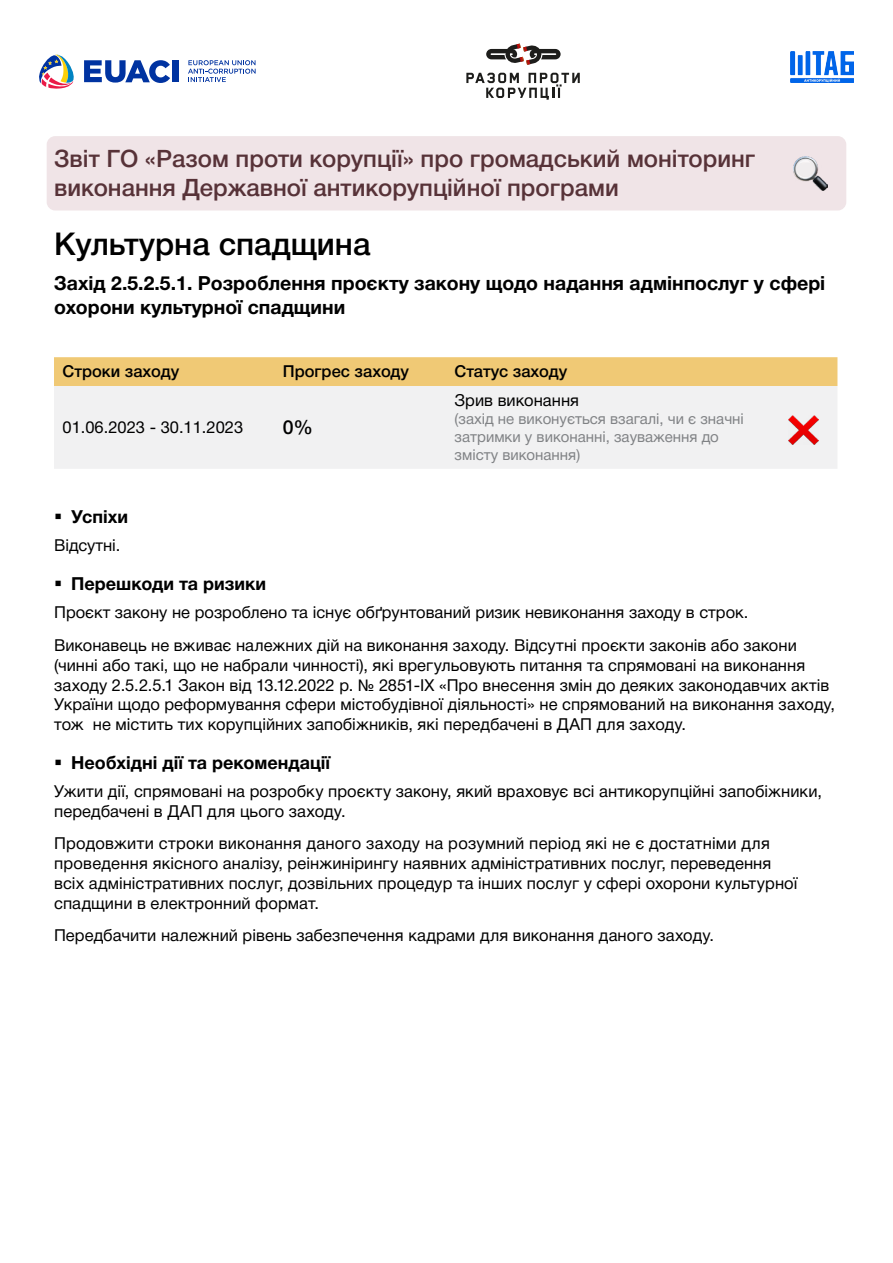
<style>
.page{position:relative;width:893px;height:1263px;background:#fff}
.page>*{position:absolute;margin:0;border:0;box-sizing:border-box;transform-origin:0 0}
.t1{font:500 31.5px "Helvetica Neue Cyr";color:#000}
.t2{font:500 24px/28.8px "Helvetica Neue Cyr";color:#573238}
.t3{font:700 19.5px/23.4px "Helvetica Neue Cyr";color:#000}
.t4{font:500 19.5px "Helvetica Neue Cyr";color:#000}
.t5{font:700 18px "Helvetica Neue Cyr";color:#000}
.t6{font:16.5px/19.8px "Helvetica Neue Cyr";letter-spacing:.005em;color:#000}
.t7{font:500 16.5px "Helvetica Neue Cyr";color:#000}
.t8{font:15px/18px "Helvetica Neue Cyr";color:#808285}
</style>
<div class="page">
<div style="left:47px;top:136px;width:799px;height:74px;background:#f0e4e7;border-radius:9px"></div>
<img style="left:793px;top:156px;width:34px;height:34px">
<svg style="left:466px;top:73px;width:114px;height:27px"></svg>
<svg style="left:486px;top:44px;width:75px;height:21px"></svg>
<svg style="left:188px;top:60px;width:68px;height:22px"></svg>
<svg style="left:39px;top:54px;width:35px;height:35px"></svg>
<svg style="left:84px;top:60px;width:86px;height:23px"></svg>
<div style="left:172px;top:60px;width:6px;height:22px;background:#0033a1"></div>
<img style="left:791px;top:52px;width:63px;height:30px">
<div style="left:54px;top:357px;width:783px;height:29px;background:#f0c975"></div>
<div style="left:54px;top:386px;width:783px;height:83px;background:#f1f1f2"></div>
<img style="left:789px;top:415px;width:30px;height:30px">
<h2 class="t2" style="left:54px;top:144px;width:703px">Звіт ГО «Разом проти корупції» про громадський моніторинг виконання Державної антикорупційної програми</h2>
<h1 class="t1" style="left:54px;top:227px;width:318px">Культурна спадщина</h1>
<p class="t3" style="left:54px;top:272px;width:773px">Захід 2.5.2.5.1. Розроблення проєкту закону щодо надання адмінпослуг у сфері охорони культурної спадщини</p>
<p class="t7" style="left:63px;top:363px;width:118px">Строки заходу</p>
<p class="t7" style="left:283px;top:363px;width:128px">Прогрес заходу</p>
<p class="t7" style="left:455px;top:363px;width:114px">Статус заходу</p>
<p class="t6" style="left:63px;top:418px;width:182px">01.06.2023 - 30.11.2023</p>
<p class="t4" style="left:283px;top:417px;width:32px">0%</p>
<p class="t6" style="left:455px;top:391px;width:126px">Зрив виконання</p>
<p class="t8" style="left:455px;top:410px;width:291px">(захід не виконується взагалі, чи є значні затримки у виконанні, зауваження до змісту виконання)</p>
<p class="t5" style="left:71px;top:507px;width:58px">Успіхи</p>
<p class="t6" style="left:54px;top:536px;width:68px">Відсутні.</p>
<p class="t5" style="left:71px;top:574px;width:196px">Перешкоди та ризики</p>
<p class="t6" style="left:54px;top:596px;width:744px;line-height:32.5px">Проєкт закону не розроблено та існує обґрунтований ризик невиконання заходу в строк.<br>Виконавець не вживає належних дій на виконання заходу. Відсутні проєкти законів або закони</p>
<p class="t6" style="left:54px;top:655px;width:782px">(чинні або такі, що не набрали чинності), які врегульовують питання та спрямовані на виконання заходу 2.5.2.5.1 Закон від 13.12.2022 р. № 2851-IX «Про внесення змін до деяких законодавчих актів України щодо реформування сфери містобудівної діяльності» не спрямований на виконання заходу, тож не містить тих корупційних запобіжників, які передбачені в ДАП для заходу.</p>
<p class="t5" style="left:71px;top:752px;width:261px">Необхідні дії та рекомендації</p>
<p class="t6" style="left:54px;top:781px;width:769px">Ужити дії, спрямовані на розробку проєкту закону, який враховує всі антикорупційні запобіжники, передбачені в ДАП для цього заходу.</p>
<p class="t6" style="left:54px;top:834px;width:745px">Продовжити строки виконання даного заходу на розумний період які не є достатніми для проведення якісного аналізу, реінжинірингу наявних адміністративних послуг, переведення всіх адміністративних послуг, дозвільних процедур та інших послуг у сфері охорони культурної спадщини в електронний формат.</p>
<p class="t6" style="left:54px;top:926px;width:661px">Передбачити належний рівень забезпечення кадрами для виконання даного заходу.</p>
</div>
